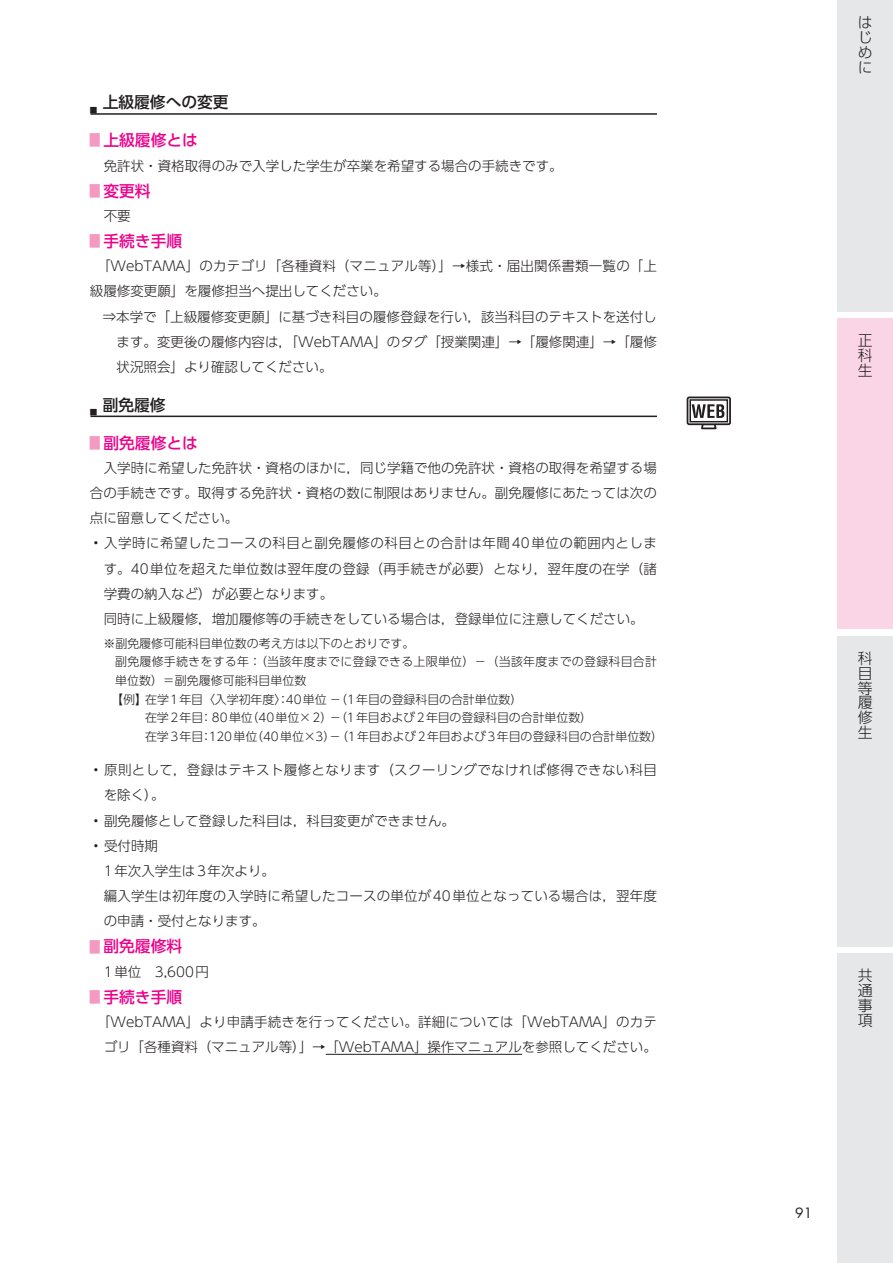
<style>
.page{position:relative;width:893px;height:1263px;background:#fff}
.page>*{position:absolute;margin:0;border:0;box-sizing:border-box;transform-origin:0 0}
.t1{font:500 15.75px "UD Shin Go Pr 6 N";color:#ed028c}
.t2{font:500 15.75px "UD Shin Go Pr 6 N";color:#231f20}
.t3{font:300 14.85px/14.9px "UD Shin Go Pr 6 N";color:#231f20;text-align:justify}
.t4{font:13.8px "Futura Std";color:#231f20}
.t5{font:300 13.5px/25.2px "UD Shin Go Pr 6 N";color:#231f20}
.t6{font:300 13.5px/25.2px "UD Shin Go Pr 6 N";letter-spacing:.025em;color:#231f20}
.t7{font:300 12px "UD Shin Go Pr 6 N";color:#231f20}
.t8{font:300 12px "UD Shin Go Pr 6 N";letter-spacing:.02em;color:#231f20}
.s1{font-weight:300;font-size:13.5px;color:#f499c2}
</style>
<div class="page">
<div style="left:838px;top:0;width:55px;height:311px;background:#e6e7e9"></div>
<div style="left:838px;top:318px;width:55px;height:311px;background:#fad5e5"></div>
<div style="left:838px;top:636px;width:55px;height:310px;background:#e6e7e9"></div>
<div style="left:838px;top:953px;width:55px;height:310px;background:#e6e7e9"></div>
<div style="left:687px;top:396px;width:44px;height:29px;border:2px solid #231f20;border-radius:2px"></div>
<div style="left:689px;top:399px;width:39px;height:23px;border:2px solid #231f20"></div>
<svg style="left:692px;top:404px;width:32px;height:25px"></svg>
<hr style="left:90px;top:113px;width:567px;height:2px;background:#231f20">
<hr style="left:90px;top:416px;width:567px;height:1px;background:#231f20">
<hr style="left:326px;top:1054px;width:196px;height:1px;background:#231f20">
<p class="t2" style="left:90px;top:90px;width:140px"><sub>■</sub> 上級履修への変更</p>
<p class="t1" style="left:90px;top:127px;width:109px"><span class="s1">▊</span>上級履修とは</p>
<p class="t5" style="left:104px;top:152px;width:461px">免許状・資格取得のみで入学した学生が卒業を希望する場合の手続きです。</p>
<p class="t1" style="left:90px;top:178px;width:62px"><span class="s1">▊</span>変更料</p>
<p class="t5" style="left:104px;top:203px;width:28px">不要</p>
<p class="t1" style="left:90px;top:228px;width:94px"><span class="s1">▊</span>手続き手順</p>
<p class="t5" style="left:97px;top:253px;width:561px">「WebTAMA」のカテゴリ「各種資料（マニュアル等）」→様式・届出関係書類一覧の「上</p>
<p class="t5" style="left:90px;top:278px;width:299px">級履修変更願」を履修担当へ提出してください。</p>
<p class="t5" style="left:103px;top:303px;width:556px">⇒本学で「上級履修変更願」に基づき科目の履修登録を行い，該当科目のテキストを送付し</p>
<p class="t5" style="left:117px;top:329px;width:542px">ます。変更後の履修内容は，「WebTAMA」のタグ「授業関連」→「履修関連」→「履修</p>
<p class="t5" style="left:117px;top:354px;width:217px">状況照会」より確認してください。</p>
<p class="t2" style="left:90px;top:392px;width:77px"><sub>■</sub> 副免履修</p>
<p class="t1" style="left:90px;top:430px;width:109px"><span class="s1">▊</span>副免履修とは</p>
<p class="t5" style="left:90px;top:455px;width:569px;text-align:justify;text-indent:14px">入学時に希望した免許状・資格のほかに，同じ学籍で他の免許状・資格の取得を希望する場合の手続きです。取得する免許状・資格の数に制限はありません。副免履修にあたっては次の点に留意してください。</p>
<p class="t5" style="left:104px;top:530px;width:555px;text-indent:-10px">• 入学時に希望したコースの科目と副免履修の科目との合計は年間40単位の範囲内とします。40単位を超えた単位数は翌年度の登録（再手続きが必要）となり，翌年度の在学（諸学費の納入など）が必要となります。<br>同時に上級履修，増加履修等の手続きをしている場合は，登録単位に注意してください。</p>
<p class="t7" style="left:103px;top:634px;width:312px">※副免履修可能科目単位数の考え方は以下のとおりです。</p>
<p class="t8" style="left:115px;top:652px;width:543px">副免履修手続きをする年：（当該年度までに登録できる上限単位）−（当該年度までの登録科目合計</p>
<p class="t7" style="left:115px;top:671px;width:193px">単位数）＝副免履修可能科目単位数</p>
<p class="t7" style="left:111px;top:689px;width:413px">【例】在学1年目〈入学初年度〉：40単位 −（1年目の登録科目の合計単位数）</p>
<p class="t7" style="left:145px;top:708px;width:449px">在学2年目：80単位（40単位×2）−（1年目および2年目の登録科目の合計単位数）</p>
<p class="t7" style="left:145px;top:727px;width:520px">在学3年目：120単位（40単位×3）−（1年目および2年目および3年目の登録科目の合計単位数）</p>
<p class="t6" style="left:104px;top:757px;width:555px;text-indent:-10px">• 原則として，登録はテキスト履修となります（スクーリングでなければ修得できない科目を除く）。</p>
<p class="t5" style="left:93px;top:807px;width:363px">• 副免履修として登録した科目は，科目変更ができません。</p>
<p class="t5" style="left:104px;top:832px;width:555px;text-indent:-10px">• 受付時期<br>1年次入学生は3年次より。<br>編入学生は初年度の入学時に希望したコースの単位が40単位となっている場合は，翌年度の申請・受付となります。</p>
<p class="t1" style="left:90px;top:934px;width:94px"><span class="s1">▊</span>副免履修料</p>
<p class="t5" style="left:104px;top:958px;width:107px">1単位　3,600円</p>
<p class="t1" style="left:90px;top:984px;width:94px"><span class="s1">▊</span>手続き手順</p>
<p class="t5" style="left:97px;top:1009px;width:561px;text-align:center">「WebTAMA」より申請手続きを行ってください。詳細については「WebTAMA」のカテゴリ「各種資料（マニュアル等）」→「WebTAMA」操作マニュアルを参照してください。</p>
<p class="t3" style="left:858px;top:14px;width:15px">はじめに</p>
<p class="t3" style="left:858px;top:333px;width:16px">正科生</p>
<p class="t3" style="left:858px;top:650px;width:16px">科目等履修生</p>
<p class="t3" style="left:858px;top:968px;width:16px">共通事項</p>
<p class="t4" style="left:795px;top:1204px;width:19px">91</p>
</div>
